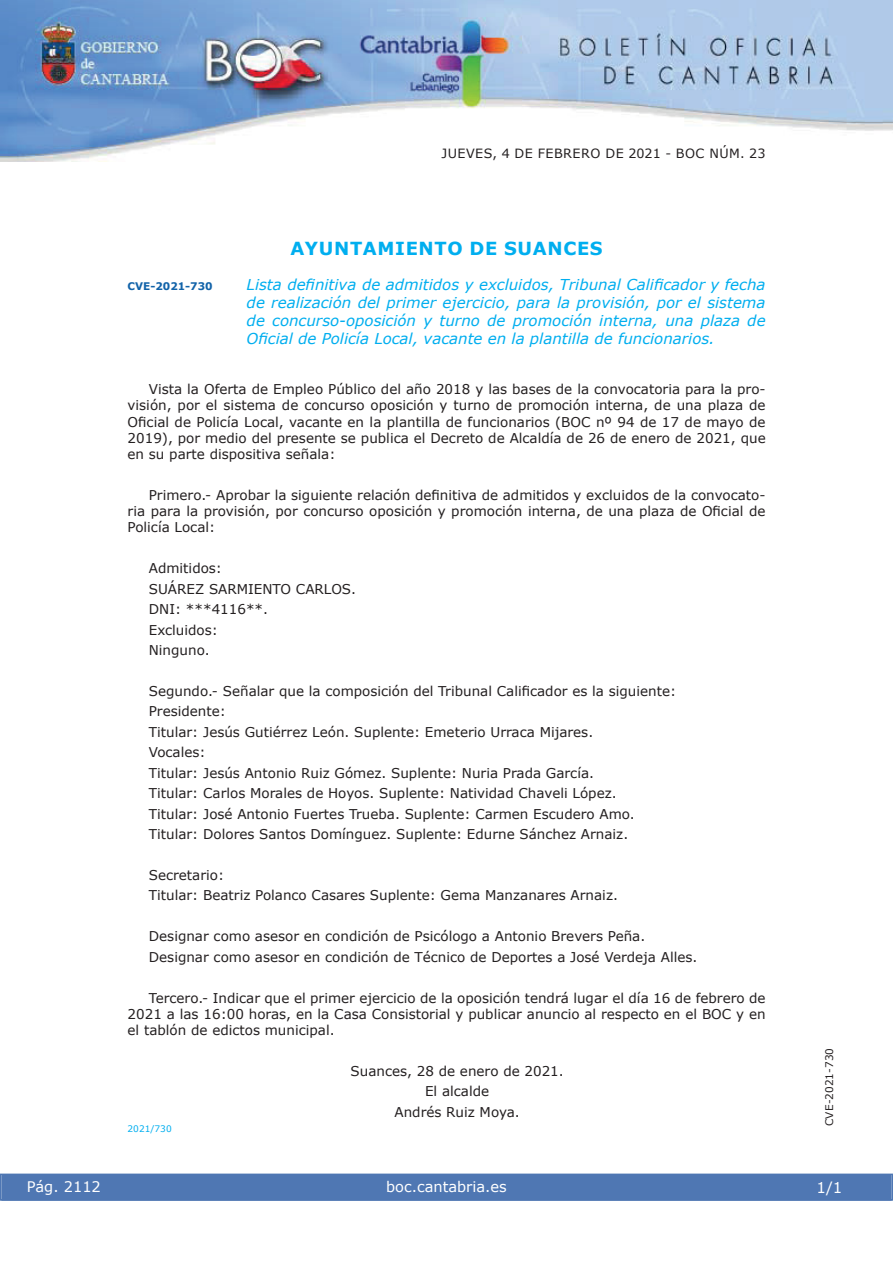
<style>
.page{position:relative;width:893px;height:1263px;background:#fff}
.page>*{position:absolute;margin:0;border:0;box-sizing:border-box;transform-origin:0 0}
.t1{font:700 18px "Verdana";letter-spacing:.035em;color:#00aeef}
.t2{font:italic 15px/18px "Verdana";color:#00aeef;text-align:justify}
.t3{font:15px "Verdana";color:#fff}
.t4{font:14.55px "Verdana";color:#fff}
.t5{font:13.5px/20.4px "Verdana";color:#231f20}
.t6{font:12.75px "Verdana";letter-spacing:.035em;color:#231f20}
.t7{font:10.5px "Verdana";color:#231f20}
.t8{font:700 10.5px "Verdana";color:#1263a9}
.t9{font:9px "Verdana";color:#00aeef}
</style>
<div class="page">
<img style="left:0;top:0;width:893px;height:161px">
<div style="left:1px;top:1174px;width:890px;height:27px;background:#4f77b3"></div>
<div style="left:0;top:1174px;width:893px;height:27px;border:1px solid #4f77b3"></div>
<p class="t6" style="left:441px;top:145px;width:325px">JUEVES, 4 DE FEBRERO DE 2021 - BOC NÚM. 23</p>
<h1 class="t1" style="left:290px;top:237px;width:314px">AYUNTAMIENTO DE SUANCES</h1>
<p class="t8" style="left:128px;top:279px;width:87px">CVE-2021-730</p>
<p class="t2" style="left:247px;top:275px;width:520px">Lista definitiva de admitidos y excluidos, Tribunal Calificador y fecha de realización del primer ejercicio, para la provisión, por el sistema de concurso-oposición y turno de promoción interna, una plaza de Oficial de Policía Local, vacante en la plantilla de funcionarios.</p>
<p class="t5" style="left:128px;top:381px;width:640px;line-height:16.2px;text-align:justify;text-indent:21px">Vista la Oferta de Empleo Público del año 2018 y las bases de la convocatoria para la pro&shy;visión, por el sistema de concurso oposición y turno de promoción interna, de una plaza de Oficial de Policía Local, vacante en la plantilla de funcionarios (BOC nº 94 de 17 de mayo de 2019), por medio del presente se publica el Decreto de Alcaldía de 26 de enero de 2021, que en su parte dispositiva señala:</p>
<p class="t5" style="left:128px;top:486px;width:639px;line-height:16.2px;text-align:justify;text-indent:21px">Primero.- Aprobar la siguiente relación definitiva de admitidos y excluidos de la convocato&shy;ria para la provisión, por concurso oposición y promoción interna, de una plaza de Oficial de Policía Local:</p>
<p class="t5" style="left:149px;top:558px;width:209px">Admitidos:<br>SUÁREZ SARMIENTO CARLOS.<br>DNI: ***4116**.<br>Excluidos:<br>Ninguno.</p>
<p class="t5" style="left:149px;top:680px;width:529px">Segundo.- Señalar que la composición del Tribunal Calificador es la siguiente:<br>Presidente:<br>Titular: Jesús Gutiérrez León. Suplente: Emeterio Urraca Mijares.<br>Vocales:<br>Titular: Jesús Antonio Ruiz Gómez. Suplente: Nuria Prada García.<br>Titular: Carlos Morales de Hoyos. Suplente: Natividad Chaveli López.<br>Titular: José Antonio Fuertes Trueba. Suplente: Carmen Escudero Amo.<br>Titular: Dolores Santos Domínguez. Suplente: Edurne Sánchez Arnaiz.</p>
<p class="t5" style="left:149px;top:864px;width:471px">Secretario:<br>Titular: Beatriz Polanco Casares Suplente: Gema Manzanares Arnaiz.</p>
<p class="t5" style="left:149px;top:926px;width:550px">Designar como asesor en condición de Psicólogo a Antonio Brevers Peña.<br>Designar como asesor en condición de Técnico de Deportes a José Verdeja Alles.</p>
<p class="t5" style="left:128px;top:989px;width:639px;line-height:16.2px;text-align:justify;text-indent:21px">Tercero.- Indicar que el primer ejercicio de la oposición tendrá lugar el día 16 de febrero de 2021 a las 16:00 horas, en la Casa Consistorial y publicar anuncio al respecto en el BOC y en el tablón de edictos municipal.</p>
<p class="t5" style="left:351px;top:1060px;width:215px;text-align:center">Suances, 28 de enero de 2021.<br>El alcalde<br>Andrés Ruiz Moya.</p>
<p class="t9" style="left:128px;top:1123px;width:46px">2021/730</p>
<p class="t4" style="left:27px;top:1177px;width:76px">Pág. 2112</p>
<p class="t4" style="left:386px;top:1178px;width:122px">boc.cantabria.es</p>
<p class="t7" style="left:823px;top:1126px;width:80px;rotate:-90deg">CVE-2021-730</p>
<p class="t3" style="left:816px;top:1178px;width:27px">1/1</p>
</div>
